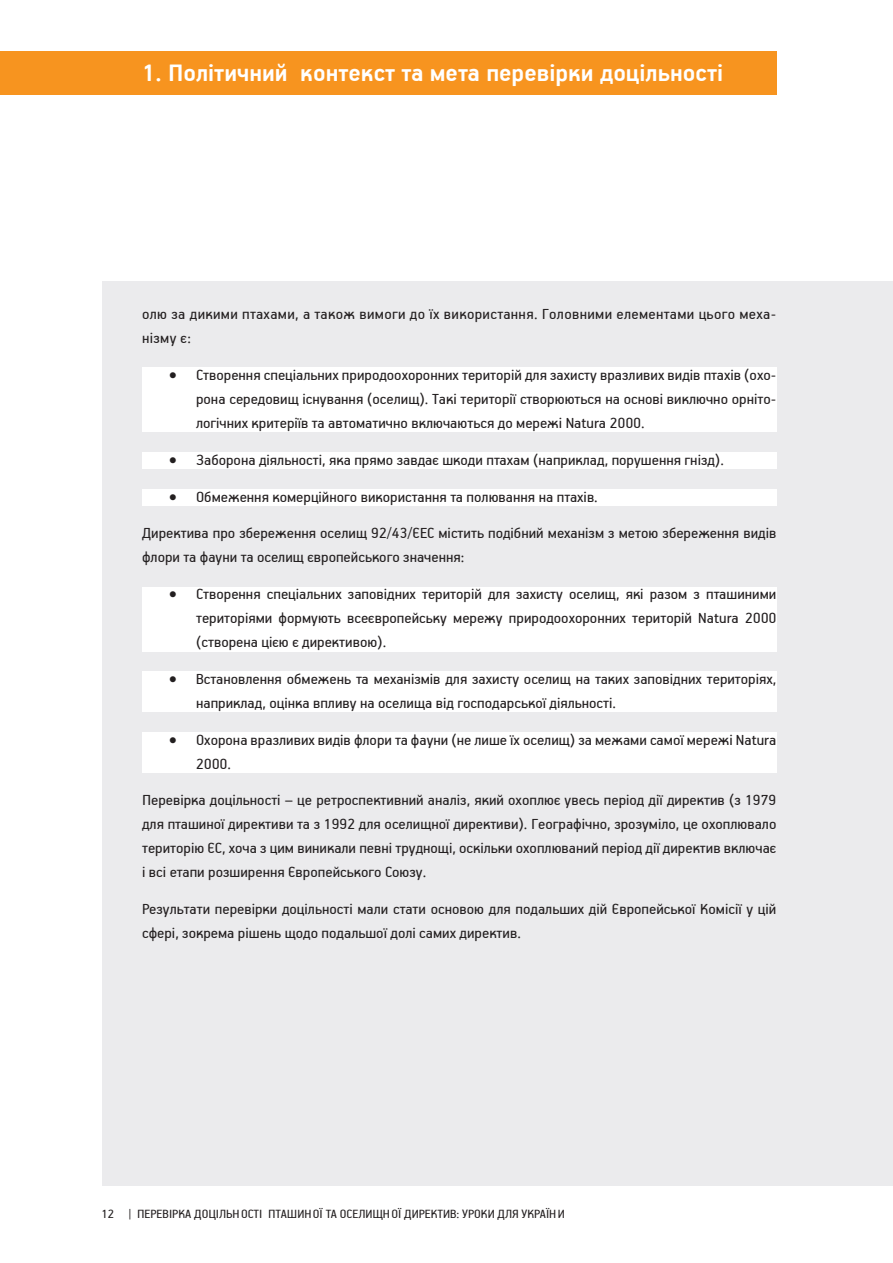
<style>
.page{position:relative;width:893px;height:1263px;background:#fff}
.page>*{position:absolute;margin:0;border:0;box-sizing:border-box;transform-origin:0 0}
.t1{font:700 27px "PF Handbook Pro";color:#fff}
.t2{font:16.5px/24px "PF Handbook Pro";color:#231f20}
.t3{font:16.5px/24px "PF Handbook Pro";letter-spacing:.02em;color:#231f20}
.t4{font:13.5px "PF Handbook Pro";color:#231f20}
</style>
<div class="page">
<div style="left:0;top:51px;width:776px;height:43px;background:#f7941f"></div>
<div style="left:102px;top:281px;width:791px;height:905px;background:#ebebed"></div>
<div style="left:142px;top:368px;width:634px;height:64px;background:#fff"></div>
<div style="left:142px;top:452px;width:634px;height:17px;background:#fff"></div>
<div style="left:142px;top:489px;width:634px;height:17px;background:#fff"></div>
<div style="left:142px;top:587px;width:634px;height:64px;background:#fff"></div>
<div style="left:142px;top:671px;width:634px;height:41px;background:#fff"></div>
<div style="left:142px;top:732px;width:634px;height:41px;background:#fff"></div>
<h1 class="t1" style="left:142px;top:56px;width:582px">1. Політичний контекст та мета перевірки доцільності</h1>
<p class="t3" style="left:142px;top:302px;width:636px">олю за дикими птахами, а також вимоги до їх використання. Головними елементами цього меха&shy;нізму є:</p>
<p class="t2" style="left:196px;top:362px;width:582px;text-align:justify;text-indent:-27px">• Створення спеціальних природоохоронних територій для захисту вразливих видів птахів (охо&shy;рона середовищ існування (оселищ). Такі території створюються на основі виключно орніто&shy;логічних критеріїв та автоматично включаються до мережі Natura 2000.</p>
<p class="t2" style="left:169px;top:447px;width:556px">• Заборона діяльності, яка прямо завдає шкоди птахам (наприклад, порушення гнізд).</p>
<p class="t2" style="left:169px;top:484px;width:430px">• Обмеження комерційного використання та полювання на птахів.</p>
<p class="t2" style="left:142px;top:521px;width:636px">Директива про збереження оселищ 92/43/ЄЕС містить подібний механізм з метою збереження видів флори та фауни та оселищ європейського значення:</p>
<p class="t2" style="left:196px;top:581px;width:582px;text-align:justify;text-indent:-27px">• Створення спеціальних заповідних територій для захисту оселищ, які разом з пташиними територіями формують всеєвропейську мережу природоохоронних територій Natura 2000 (створена цією є директивою).</p>
<p class="t2" style="left:196px;top:666px;width:582px;text-indent:-27px">• Встановлення обмежень та механізмів для захисту оселищ на таких заповідних територіях, наприклад, оцінка впливу на оселища від господарської діяльності.</p>
<p class="t2" style="left:196px;top:727px;width:582px;text-indent:-27px">• Охорона вразливих видів флори та фауни (не лише їх оселищ) за межами самої мережі Natura<br>2000.</p>
<p class="t2" style="left:142px;top:788px;width:636px;text-align:justify">Перевірка доцільності – це ретроспективний аналіз, який охоплює увесь період дії директив (з 1979 для пташиної директиви та з 1992 для оселищної директиви). Географічно, зрозуміло, це охоплювало територію ЄС, хоча з цим виникали певні труднощі, оскільки охоплюваний період дії директив включає і всі етапи розширення Європейського Союзу.</p>
<p class="t2" style="left:142px;top:896px;width:636px">Результати перевірки доцільності мали стати основою для подальших дій Європейської Комісії у цій сфері, зокрема рішень щодо подальшої долі самих директив.</p>
<p class="t4" style="left:101px;top:1206px;width:465px">12 | ПЕРЕВІРКА ДОЦІЛЬНОСТІ ПТАШИНОЇ ТА ОСЕЛИЩНОЇ ДИРЕКТИВ: УРОКИ ДЛЯ УКРАЇНИ</p>
</div>
